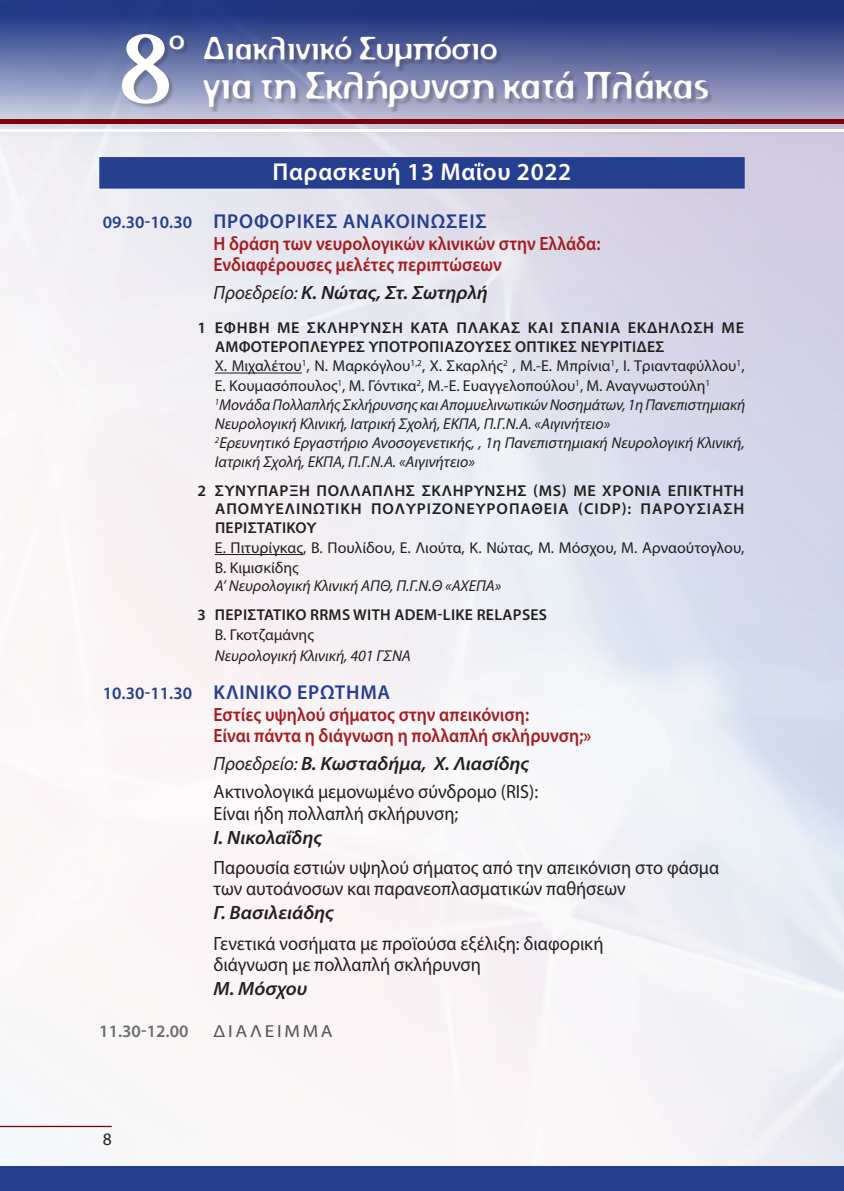
<style>
.page{position:relative;width:844px;height:1191px;background:#fff}
.page>*{position:absolute;margin:0;border:0;box-sizing:border-box;transform-origin:0 0}
.t1{font:700 108.85px "PF Royale";color:#fff}
.t2{font:35.52px "PF Plazm";color:#fff}
.t3{font:30.1px "PF Plazm";color:#fff}
.t4{font:600 24.5px "Myriad Pro";letter-spacing:.025em;color:#fff}
.t5{font:600 20.12px "Myriad Pro";color:#253f8e}
.t6{font:19.25px/21px "Myriad Pro";color:#231f20;scale:.95 1}
.t7{font:600 19.25px/21px "Myriad Pro";color:#a41d20;scale:.92 1}
.t8{font:italic 600 19.25px "Myriad Pro";color:#231f20;scale:1.05 1}
.t9{font:600 17.5px "Myriad Pro";color:#253f8e}
.t10{font:600 17.5px "Myriad Pro";color:#6c6d70}
.t11{font:17.5px "Myriad Pro";letter-spacing:.145em;color:#535355;scale:1.1 1}
.t12{font:17.5px "Myriad Pro";color:#231f20}
.t13{font:italic 15.75px/19.1px "Myriad Pro";color:#231f20}
.t14{font:600 15.75px "Myriad Pro";letter-spacing:.04em;color:#231f20}
.t15{font:15.75px/19.6px "Myriad Pro";letter-spacing:.005em;color:#231f20}
.t16{font:600 15.75px "Myriad Pro";letter-spacing:.02em;color:#231f20}
.s1{font-size:20.12px}
.s2{font-weight:400}
.s3{font-weight:600;font-style:normal}
.s4{font-style:normal}
.s5{font-style:italic}
.s6{font-weight:600;font-style:italic}
</style>
<div class="page">
<img style="left:0;top:154px;width:843px;height:1012px">
<div style="left:0;top:1166px;width:843px;height:25px;background:#253f8e"></div>
<hr style="left:0;top:1125px;width:112px;height:2px;background:#7a0406">
<svg style="left:0;top:0;width:843px;height:154px;background:#7b84b1"></svg>
<div style="left:123px;top:35px;width:66px;height:74px;background:#231f20;opacity:.25"></div>
<div style="left:205px;top:38px;width:508px;height:75px;background:#231f20;opacity:.25"></div>
<div style="left:0;top:119px;width:843px;height:5px;background:#7a0406"></div>
<hr style="left:0;top:129px;width:843px;height:2px;background:#fff">
<div style="left:99px;top:157px;width:645px;height:32px;background:#253f8e"></div>
<hr style="left:215px;top:372px;width:87px;height:1px;background:#231f20">
<hr style="left:215px;top:554px;width:88px;height:1px;background:#231f20">
<h1 class="t1" style="left:119px;top:11px;width:55px">8</h1>
<h3 class="t3" style="left:169px;top:31px;width:330px"><sup>o</sup> Διακλινικό Συμπόσιο</h3>
<h2 class="t2" style="left:203px;top:64px;width:506px">για τη Σκλήρυνση κατά Πλάκας</h2>
<h3 class="t4" style="left:272px;top:156px;width:300px">ΠΑΡΑΣΚΕΥΉ 13 ΜΑΐΟΥ 2022</h3>
<p class="t9" style="left:103px;top:211px;width:179px">09.30-10.30 <span class="s1">ΠΡΟΦΟΡΙΚΈΣ</span></p>
<p class="t5" style="left:343px;top:208px;width:14px">ΑΝΑΚΟΙΝ</p>
<p class="t5" style="left:431px;top:208px;width:38px">ΏΣΕΙΣ</p>
<p class="t7" style="left:213px;top:232px;width:422px">Η ΔΡΆΣΗ ΤΩΝ ΝΕΥΡΟΛΟΓΙΚΏΝ ΚΛΙΝΙΚΏΝ ΣΤΗΝ ΕΛΛΆΔΑ:<br>ΕΝΔΙΑΦΈΡΟΥΣΕΣ ΜΕΛΈΤΕΣ ΠΕΡΙΠΤΏΣΕΩΝ</p>
<p class="t8" style="left:213px;top:280px;width:263px"><span class="s2">Προεδρείο:</span> Κ. Νώτας, Στ. Σωτηρλή</p>
<p class="t14" style="left:197px;top:318px;width:131px">1 ΈΦΗΒΗ ΜΕ ΣΚΛΉΡΥΝ</p>
<p class="t14" style="left:382px;top:318px;width:39px">ΣΗ ΚΑΤΆ</p>
<p class="t14" style="left:456px;top:318px;width:12px">ΠΛΆΚΑΣ</p>
<p class="t14" style="left:527px;top:318px;width:9px">ΚΑΙ</p>
<p class="t14" style="left:561px;top:318px;width:21px">ΣΠΆΝΙΑ</p>
<p class="t14" style="left:627px;top:318px;width:12px">ΕΚΔΉΛΩ</p>
<p class="t14" style="left:693px;top:318px;width:40px">ΣΗ ΜΕ</p>
<p class="t14" style="left:215px;top:336px;width:47px">ΑΜΦΟΤΕΡΌΠΛΕΥΡΕΣ</p>
<p class="t14" style="left:368px;top:336px;width:11px">ΥΠΟΤΡΟΠΙΆ</p>
<p class="t14" style="left:454px;top:336px;width:71px">ΖΟΥΣΕΣ ΟΠΤΙΚΈΣ</p>
<p class="t13" style="left:215px;top:337px;width:532px;text-indent:365px"><span class="s3">ΝΕΥΡΊΤΙΔΕΣ<br></span><span class="s4">Χ. Μιχαλέτου</span><sup>1</sup><span class="s4">, Ν. Μαρκόγλου</span><sup>1,2</sup><span class="s4">, Χ. Σκαρλής</span><sup>2</sup> <span class="s4">, Μ.-Ε. Μπρίνια</span><sup>1</sup><span class="s4">, Ι. Τριανταφύλλου</span><sup>1</sup><span class="s4">, Ε. Κουμασόπουλος</span><sup>1</sup><span class="s4">, Μ. Γόντικα</span><sup>2</sup><span class="s4">, Μ.-Ε. Ευαγγελοπούλου</span><sup>1</sup><span class="s4">, Μ. Αναγνωστούλη</span><sup>1<br></sup><sup>1</sup>Μονάδα Πολλαπλής Σκλήρυνσης και Απομυελινωτικών Νοσημάτων, 1η Πανεπιστημιακή Νευρολογική Κλινική, Ιατρική Σχολή, ΕΚΠΑ, Π.Γ.Ν.Α. «Αιγινήτειο»<br><sup>2</sup>Ερευνητικό Εργαστήριο Ανοσογενετικής, , 1η Πανεπιστημιακή Νευρολογική Κλινική, Ιατρική Σχολή, ΕΚΠΑ, Π.Γ.Ν.Α. «Αιγινήτειο»</p>
<p class="t14" style="left:197px;top:480px;width:20px">2 ΣΥΝΎΠΑΡ</p>
<p class="t14" style="left:289px;top:480px;width:51px">ΞΗ ΠΟΛΛΑΠΛΉΣ</p>
<p class="t14" style="left:421px;top:480px;width:12px">ΣΚΛΉΡΥΝ</p>
<p class="t14" style="left:496px;top:480px;width:127px">ΣΗΣ (MS) ΜΕ ΧΡΌΝΙΑ</p>
<p class="t14" style="left:667px;top:480px;width:20px">ΕΠΊΚΤΗΤΗ</p>
<p class="t14" style="left:215px;top:499px;width:23px">ΑΠΟΜΥΕΛΙΝΩΤΙΚΉ</p>
<p class="t14" style="left:371px;top:499px;width:22px">ΠΟΛΥΡΙ</p>
<p class="t14" style="left:432px;top:499px;width:22px">ΖΟΝΕΥΡΟΠΆ</p>
<p class="t14" style="left:531px;top:499px;width:22px">ΘΕΙΑ</p>
<p class="t14" style="left:578px;top:499px;width:86px">(CIDP): ΠΑΡΟΥ</p>
<p class="t14" style="left:696px;top:499px;width:47px">ΣΊΑΣΗ</p>
<p class="t14" style="left:215px;top:518px;width:9px">ΠΕΡΙ</p>
<p class="t14" style="left:247px;top:518px;width:19px">ΣΤΑΤΙΚΟΎ</p>
<p class="t15" style="left:215px;top:537px;width:531px">Ε. Πιτυρίγκας, Β. Πουλίδου, Ε. Λιούτα, Κ. Νώτας, Μ. Μόσχου, Μ. Αρναούτογλου,<br>Β. Κιμισκίδης</p>
<p class="t13" style="left:215px;top:576px;width:288px">Α’ Νευρολογική Κλινική ΑΠΘ, Π.Γ.Ν.Θ «ΑΧΕΠΑ»</p>
<p class="t14" style="left:197px;top:605px;width:69px">3 ΠΕΡΙΣΤΑΤΙΚΌ</p>
<p class="t16" style="left:310px;top:605px;width:203px">RRMS WITH ADEM-LIKE RELAPSES</p>
<p class="t15" style="left:215px;top:624px;width:100px">Β. Γκοτζαμάνης</p>
<p class="t13" style="left:215px;top:646px;width:197px">Νευρολογική Κλινική, 401 ΓΣΝΑ</p>
<p class="t9" style="left:103px;top:681px;width:135px">10.30-11.30 <span class="s1">ΚΛΙΝΙΚΌ</span></p>
<p class="t5" style="left:297px;top:679px;width:53px">ΕΡΏΤΗΜΑ</p>
<p class="t7" style="left:213px;top:703px;width:412px">ΕΣΤΊΕΣ ΥΨΗΛΟΎ ΣΉΜΑΤΟΣ ΣΤΗΝ ΑΠΕΙΚΌΝΙΣΗ:<br>ΕΊΝΑΙ ΠΆΝΤΑ Η ΔΙΆΓΝΩΣΗ Η ΠΟΛΛΑΠΛΉ ΣΚΛΉΡΥΝΣΗ;»</p>
<p class="t6" style="left:213px;top:749px;width:343px;line-height:28.5px"><span class="s5">Προεδρείο:</span> <span class="s6">Β. Κωσταδήμα, Χ. Λιασίδης<br></span>Ακτινολογικά μεμονωμένο σύνδρομο (RIS):</p>
<p class="t6" style="left:213px;top:802px;width:259px">Είναι ήδη πολλαπλή σκλήρυνση;</p>
<p class="t8" style="left:213px;top:824px;width:105px">Ι. Νικολαΐδης</p>
<p class="t6" style="left:213px;top:857px;width:533px">Παρουσία εστιών υψηλού σήματος από την απεικόνιση στο φάσμα των αυτοάνοσων και παρανεοπλασματικών παθήσεων</p>
<p class="t8" style="left:213px;top:900px;width:116px">Γ. Βασιλειάδης</p>
<p class="t6" style="left:213px;top:933px;width:412px">Γενετικά νοσήματα με προϊούσα εξέλιξη: διαφορική διάγνωση με πολλαπλή σκλήρυνση</p>
<p class="t8" style="left:213px;top:976px;width:91px">Μ. Μόσχου</p>
<p class="t10" style="left:99px;top:1020px;width:91px">11.30-12.00</p>
<p class="t11" style="left:213px;top:1020px;width:110px">Διάλειμμα</p>
<p class="t12" style="left:103px;top:1127px;width:10px">8</p>
</div>
